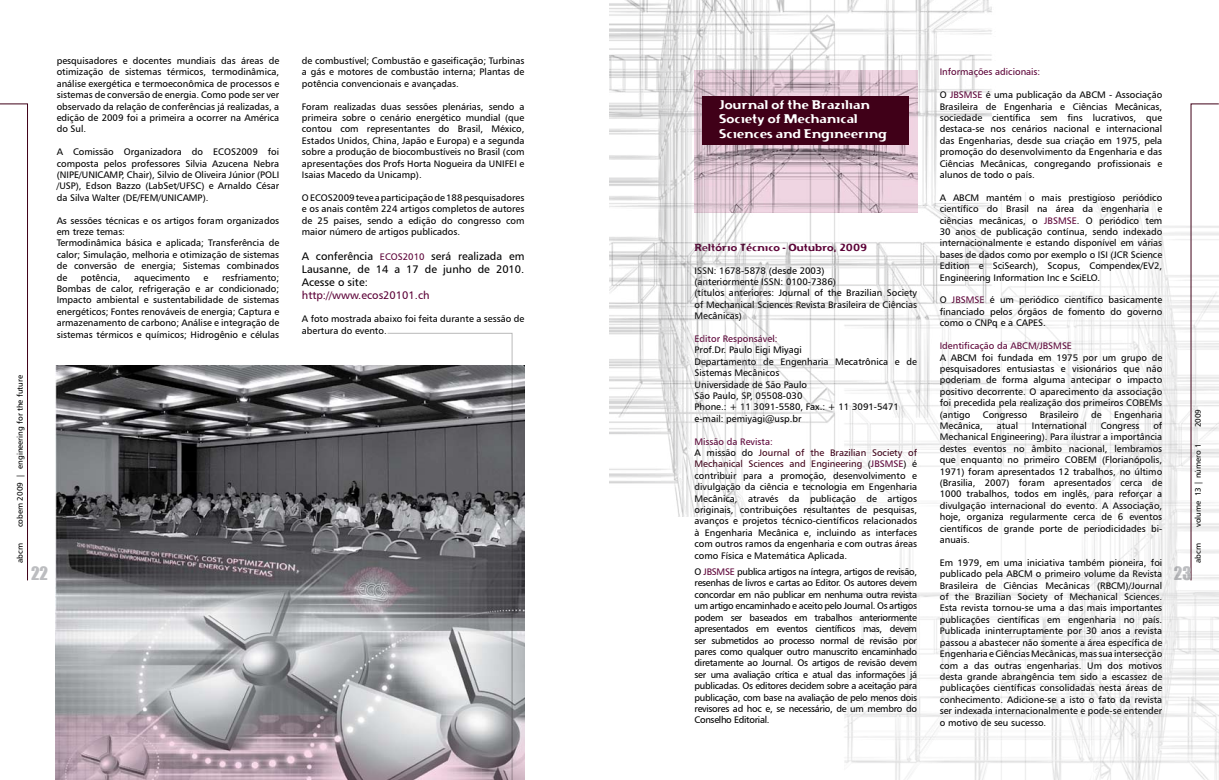
<style>
.page{position:relative;width:1219px;height:780px;background:#fff}
.page>*{position:absolute;margin:0;border:0;box-sizing:border-box;transform-origin:0 0}
.t1{font:17px "Impact";color:#bcbdc0}
.t2{font:12.2px/14.6px "Flexure";color:#fff}
.t3{font:11px/13.2px "Humanist 777 BT Roman B";color:#000;text-align:justify}
.t4{font:11px "Humanist 777 BT Roman B";color:#5c0237}
.t5{font:10px "Flexure";color:#5c0237}
.t6{font:9.5px/11.4px "Humanist 777 BT Roman B";color:#000;text-align:justify}
.t7{font:9.5px "Humanist 777 BT Roman B";color:#5c0237}
.t8{font:8px "Humanist 777 BT Roman B";color:#000}
.s1{font-size:9.5px;color:#5c0237}
.s2{color:#5c0237}
.s3{color:#400018}
</style>
<div class="page">
<svg style="left:0;top:103px;width:28px;height:478px"></svg>
<svg style="left:1190px;top:103px;width:29px;height:90px"></svg>
<img style="left:844px;top:193px;width:375px;height:587px">
<img style="left:609px;top:0;width:389px;height:516px">
<div style="left:702px;top:97px;width:207px;height:48px;background:#400018"></div>
<img style="left:56px;top:365px;width:468px;height:415px">
<svg style="left:386px;top:332px;width:127px;height:448px;background:#939296"></svg>
<p class="t6" style="left:57px;top:55px;width:224px">pesquisadores e docentes mundiais das áreas de otimização de sistemas térmicos, termodinâmica, análise exergética e termoeconômica de processos e sistemas de conversão de energia. Como pode ser ver observado da relação de conferências já realizadas, a edição de 2009 foi a primeira a ocorrer na América do Sul.</p>
<p class="t6" style="left:57px;top:146px;width:224px">A Comissão Organizadora do ECOS2009 foi composta pelos professores Silvia Azucena Nebra (NIPE/UNICAMP, Chair), Silvio de Oliveira Júnior (POLI /USP), Edson Bazzo (LabSet/UFSC) e Arnaldo César da Silva Walter (DE/FEM/UNICAMP).</p>
<p class="t6" style="left:57px;top:214px;width:224px;text-align:left">As sessões técnicas e os artigos foram organizados em treze temas:<br>Termodinâmica básica e aplicada; Transferência de calor; Simulação, melhoria e otimização de sistemas de conversão de energia; Sistemas combinados de</p>
<p class="t6" style="left:57px;top:271px;width:224px;text-indent:165px">resfriamento; Bombas de calor, refrigeração e ar condicionado; Impacto ambiental e sustentabilidade de sistemas energéticos; Fontes renováveis de energia; Captura e armazenamento de carbono; Análise e integração de sistemas térmicos e químicos; Hidrogênio e células</p>
<p class="t6" style="left:81px;top:271px;width:41px">potência,</p>
<p class="t6" style="left:134px;top:271px;width:57px">aquecimento</p>
<p class="t6" style="left:204px;top:271px;width:6px">e</p>
<p class="t8" style="left:15px;top:527px;width:154px;rotate:-90deg">cobem 2009 | engineering for the future</p>
<p class="t8" style="left:15px;top:563px;width:21px;rotate:-90deg">abcm</p>
<h1 class="t1" style="left:31px;top:560px;width:19px">22</h1>
<p class="t6" style="left:302px;top:55px;width:224px">de combustível; Combustão e gaseificação; Turbinas a gás e motores de combustão interna; Plantas de potência convencionais e avançadas.</p>
<p class="t6" style="left:302px;top:100px;width:224px">Foram realizadas duas sessões plenárias, sendo a primeira sobre o cenário energético mundial (que contou com representantes do Brasil, México, Estados Unidos, China, Japão e Europa) e a segunda sobre a produção de biocombustíveis no Brasil (com apresentações dos Profs Horta Nogueira da UNIFEI e Isaias Macedo da Unicamp).</p>
<p class="t6" style="left:302px;top:192px;width:224px">O ECOS2009 teve a participação de 188 pesquisadores e os anais contêm 224 artigos completos de autores de 25 paises, sendo a edição do congresso com maior número de artigos publicados.</p>
<p class="t3" style="left:302px;top:249px;width:224px">A conferência <span class="s1">ECOS2010</span> será realizada em Lausanne, de 14 a 17 de junho de 2010.<br>Acesse o site:</p>
<p class="t4" style="left:302px;top:288px;width:129px">http://www.ecos20101.ch</p>
<p class="t6" style="left:302px;top:313px;width:224px">A foto mostrada abaixo foi feita durante a sessão de abertura do evento.</p>
<p class="t2" style="left:719px;top:97px;width:169px">Journal of the Brazilian<br>Society of Mechanical<br>Sciences and Engineering</p>
<p class="t5" style="left:694px;top:241px;width:174px">Reltório Técnico - Outubro, 2009</p>
<p class="t6" style="left:694px;top:264px;width:224px;text-align:left">ISSN: 1678-5878 (desde 2003)<br>(anteriormente ISSN: 0100-7386)<br>(títulos anteriores: Journal of the Brazilian Society of Mechanical Sciences Revista Brasileira de Ciências Mecânicas)</p>
<p class="t7" style="left:694px;top:333px;width:84px">Editor Responsável:</p>
<p class="t6" style="left:694px;top:344px;width:224px;text-align:left">Prof.Dr. Paulo Eigi Miyagi<br>Departamento de Engenharia Mecatrônica e de<br>Sistemas Mecânicos<br>Universidade de São Paulo<br>São Paulo, SP, 05508-030<br>Phone.: + 11 3091-5580, Fax.: + 11 3091-5471 e-mail: pemiyagi@usp.br</p>
<p class="t6" style="left:694px;top:435px;width:224px;text-align:left"><span class="s2">Missão da Revista:<br></span>A missão do <span class="s3">Journal of the Brazilian Society of Mechanical Sciences and Engineering</span> (<span class="s2">JBSMSE</span>) é contribuir para a promoção, desenvolvimento e divulgação da ciência e tecnologia em Engenharia Mecânica, através da publicação de artigos originais, contribuições resultantes de pesquisas, avanços e projetos técnico-científicos relacionados à Engenharia Mecânica e, incluindo as interfaces com outros ramos da engenharia e com outras áreas como Física e Matemática Aplicada.</p>
<p class="t6" style="left:694px;top:566px;width:224px">O <span class="s2">JBSMSE</span> publica artigos na íntegra, artigos de revisão, resenhas de livros e cartas ao Editor. Os autores devem concordar em não publicar em nenhuma outra revista um artigo encaminhado e aceito pelo Journal. Os artigos podem ser baseados em trabalhos anteriormente apresentados em eventos científicos mas, devem ser submetidos ao processo normal de revisão por pares como qualquer outro manuscrito encaminhado diretamente ao Journal. Os artigos de revisão devem ser uma avaliação crítica e atual das informações já publicadas. Os editores decidem sobre a aceitação para publicação, com base na avaliação de pelo menos dois revisores ad hoc e, se necessário, de um membro do Conselho Editorial.</p>
<p class="t7" style="left:940px;top:66px;width:102px">Informações adicionais:</p>
<p class="t6" style="left:940px;top:89px;width:224px">O <span class="s2">JBSMSE</span> é uma publicação da ABCM - Associação Brasileira de Engenharia e Ciências Mecânicas, sociedade científica sem fins lucrativos, que destaca-se nos cenários nacional e internacional das Engenharias, desde sua criação em 1975, pela promoção do desenvolvimento da Engenharia e das Ciências Mecânicas, congregando profissionais e alunos de todo o país.</p>
<p class="t6" style="left:940px;top:192px;width:224px">A ABCM mantém o mais prestigioso periódico científico do Brasil na área da engenharia e ciências mecânicas, o <span class="s2">JBSMSE</span>. O periódico tem 30 anos de publicação contínua, sendo indexado internacionalmente e estando disponível em várias bases de dados como por exemplo o ISI (JCR Science Edition e SciSearch), Scopus, Compendex/EV2, Engineering Information Inc e SciELO.</p>
<p class="t6" style="left:940px;top:294px;width:224px">O <span class="s2">JBSMSE</span> é um periódico científico basicamente financiado pelos órgãos de fomento do governo como o CNPq e a CAPES.</p>
<p class="t7" style="left:940px;top:340px;width:134px">Identificação da ABCM/JBSMSE</p>
<p class="t6" style="left:940px;top:351px;width:224px">A ABCM foi fundada em 1975 por um grupo de pesquisadores entusiastas e visionários que não poderiam de forma alguma antecipar o impacto positivo decorrente. O aparecimento da associação foi precedida pela realização dos primeiros COBEMs (antigo</p>
<p class="t6" style="left:983px;top:408px;width:46px">Congresso</p>
<p class="t6" style="left:1040px;top:408px;width:40px">Brasileiro</p>
<p class="t6" style="left:1091px;top:408px;width:12px">de</p>
<p class="t6" style="left:1114px;top:408px;width:50px">Engenharia</p>
<p class="t6" style="left:940px;top:420px;width:224px;text-indent:214px">of Mechanical Engineering). Para ilustrar a importância destes eventos no âmbito nacional, lembramos que enquanto no primeiro COBEM (Florianópolis, 1971) foram apresentados 12 trabalhos, no último (Brasilia, 2007) foram apresentados cerca de 1000 trabalhos, todos em inglês, para reforçar a divulgação internacional do evento. A Associação, hoje, organiza regularmente cerca de 6 eventos científicos de grande porte de periodicidades bi&shy;anuais.</p>
<p class="t6" style="left:940px;top:556px;width:224px">Em 1979, em uma iniciativa também pioneira, foi publicado pela ABCM o primeiro volume da Revista Brasileira de Ciências Mecânicas (RBCM)/Journal of the Brazilian Society of Mechanical Sciences.<br>Esta revista tornou-se uma a das mais importantes publicações científicas em engenharia no país.<br>Publicada ininterruptamente por 30 anos a revista passou a abastecer não somente a área específica de Engenharia e Ciências Mecânicas, mas sua intersecção com a das outras engenharias. Um dos motivos desta grande abrangência tem sido a escassez de publicações científicas consolidadas nesta áreas de conhecimento. Adicione-se a isto o fato da revista ser indexada internacionalmente e pode-se entender o motivo de seu sucesso.</p>
<p class="t6" style="left:940px;top:420px;width:45px">Mecânica,</p>
<p class="t6" style="left:997px;top:420px;width:23px">atual</p>
<p class="t6" style="left:1032px;top:420px;width:56px">International</p>
<p class="t6" style="left:1101px;top:420px;width:40px">Congress</p>
<p class="t8" style="left:1193px;top:427px;width:20px;rotate:-90deg">2009</p>
<p class="t8" style="left:1193px;top:527px;width:85px;rotate:-90deg">volume 13 | número 1</p>
<p class="t8" style="left:1193px;top:563px;width:21px;rotate:-90deg">abcm</p>
<h1 class="t1" style="left:1174px;top:560px;width:19px">23</h1>
</div>
